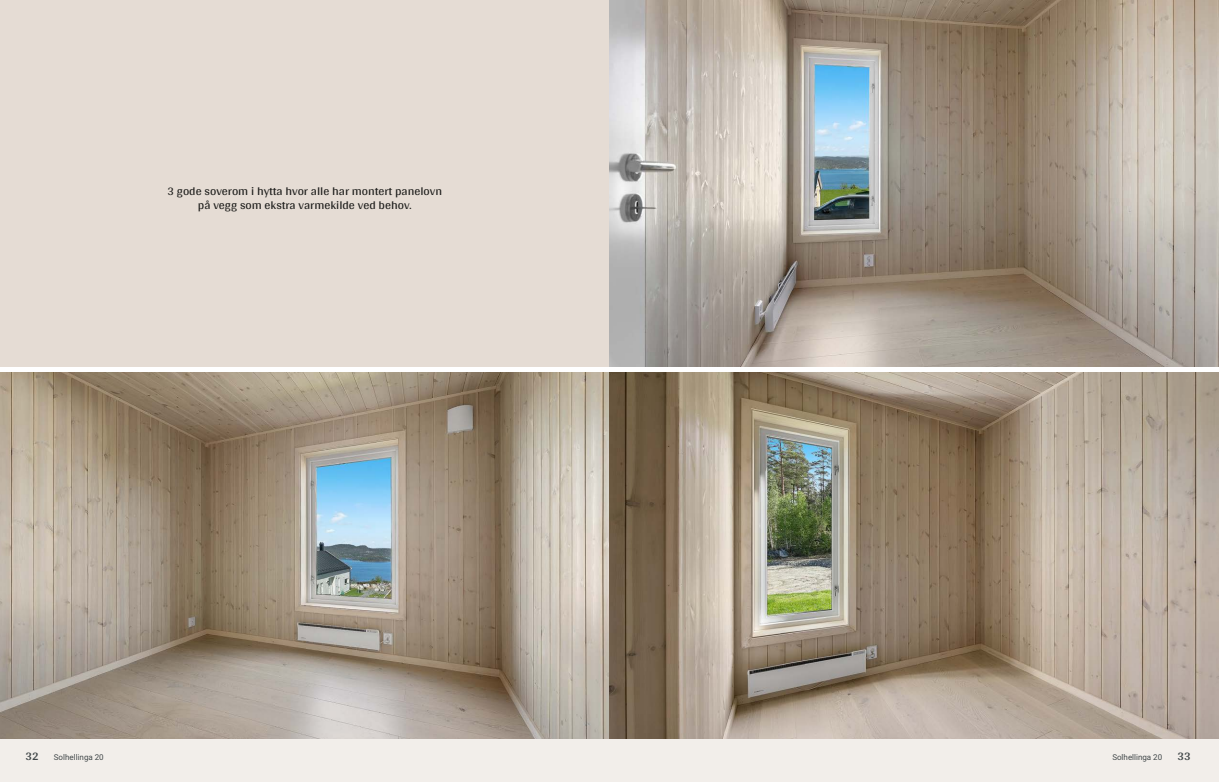
<style>
.page{position:relative;width:1219px;height:782px;background:#fff}
.page>*{position:absolute;margin:0;border:0;box-sizing:border-box;transform-origin:0 0}
.t1{font:12px/14px "Arya";color:#1d1d1b;text-align:center}
.t2{font:700 12px "Arya";color:#414749}
.t3{font:8px "Roboto Vitec";color:#414749}
</style>
<div class="page">
<img style="left:0;top:372px;width:609px;height:367px">
<div style="left:0;top:739px;width:612px;height:42px;background:#f2eeea"></div>
<div style="left:0;top:0;width:612px;height:367px;background:#e5dcd4"></div>
<img style="left:609px;top:0;width:610px;height:367px">
<img style="left:609px;top:372px;width:610px;height:367px">
<div style="left:607px;top:739px;width:612px;height:42px;background:#f2eeea"></div>
<p class="t1" style="left:168px;top:184px;width:276px">3 gode soverom i hytta hvor alle har montert panelovn på vegg som ekstra varmekilde ved behov.</p>
<p class="t2" style="left:26px;top:749px;width:15px">32</p>
<p class="t3" style="left:54px;top:751px;width:51px">Solhellinga 20</p>
<p class="t3" style="left:1112px;top:751px;width:51px">Solhellinga 20</p>
<p class="t2" style="left:1177px;top:749px;width:15px">33</p>
</div>
